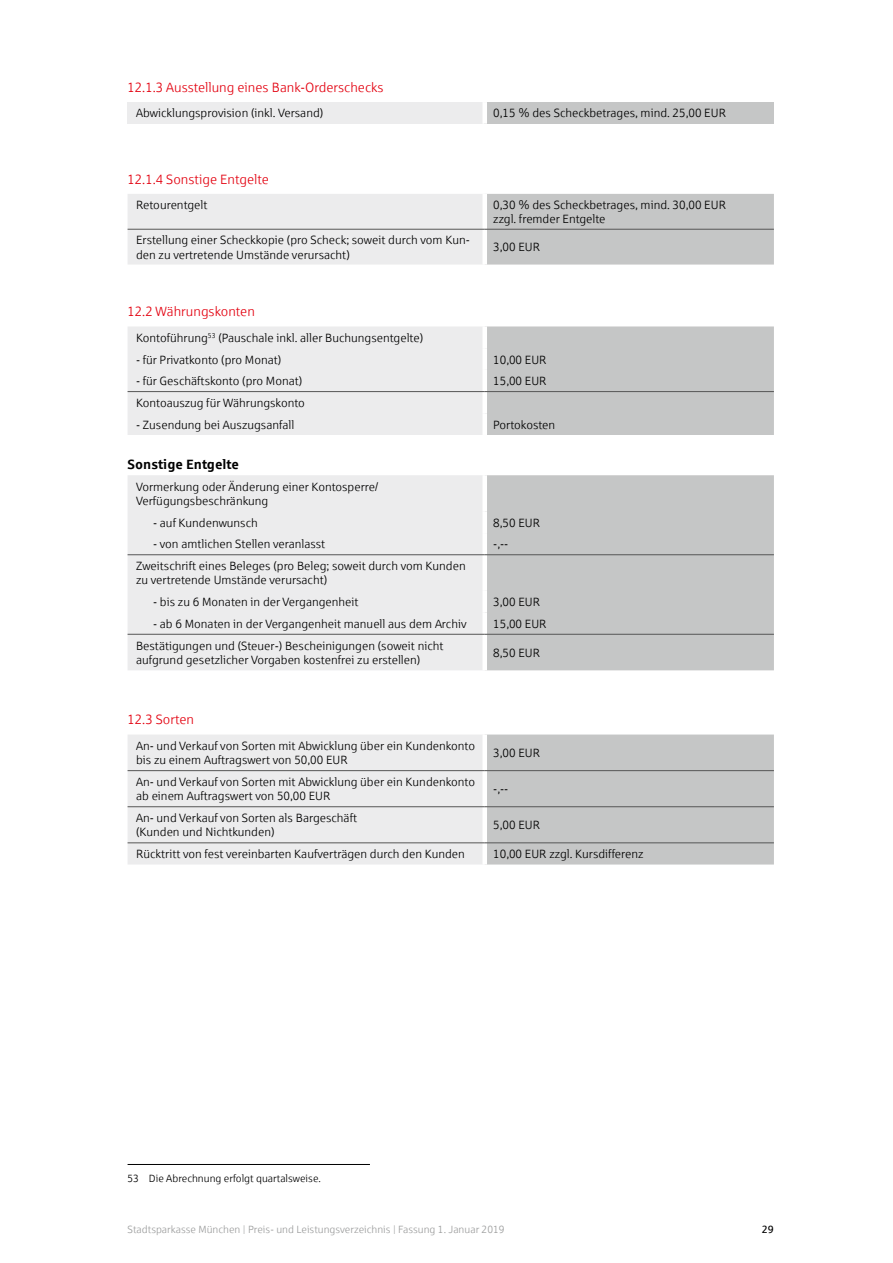
<style>
.page{position:relative;width:893px;height:1263px;background:#fff}
.page>*{position:absolute;margin:0;border:0;box-sizing:border-box;transform-origin:0 0}
.t1{font:13.5px "Sparkasse Lt Regular 2";color:#e3000f}
.t2{font:700 13.5px "Sparkasse Rg";color:#000}
.t3{font:12px/14.4px "Sparkasse Lt Regular 2";color:#000}
.t4{font:10.5px "Sparkasse Lt";color:#9c9d9d}
.t5{font:10.5px "Sparkasse Lt Regular 2";color:#000}
.t6{font:10.5px "Sparkasse Rg";color:#000}
</style>
<div class="page">
<div style="left:128px;top:102px;width:357px;height:22px;background:#ececed"></div>
<div style="left:485px;top:102px;width:289px;height:22px;background:#c5c6c6"></div>
<div style="left:482px;top:102px;width:5px;height:22px;background:#fff"></div>
<svg style="left:128px;top:194px;width:646px;height:71px;background:#dadadb"></svg>
<div style="left:482px;top:194px;width:5px;height:35px;background:#fff"></div>
<div style="left:482px;top:229px;width:5px;height:36px;background:#fff"></div>
<hr style="left:128px;top:229px;width:357px;height:1px;background:#565656">
<hr style="left:485px;top:229px;width:289px;height:1px;background:#565656">
<svg style="left:128px;top:326px;width:646px;height:109px;background:#dadbdb"></svg>
<div style="left:482px;top:326px;width:5px;height:22px;background:#fff"></div>
<div style="left:482px;top:348px;width:5px;height:22px;background:#fff"></div>
<div style="left:482px;top:370px;width:5px;height:21px;background:#fff"></div>
<div style="left:482px;top:392px;width:5px;height:21px;background:#fff"></div>
<div style="left:482px;top:413px;width:5px;height:22px;background:#fff"></div>
<hr style="left:128px;top:391px;width:357px;height:1px;background:#565656">
<hr style="left:485px;top:391px;width:289px;height:1px;background:#565656">
<div style="left:128px;top:475px;width:354px;height:195px;background:#ececed"></div>
<div style="left:487px;top:475px;width:287px;height:195px;background:#c5c6c6"></div>
<hr style="left:128px;top:554px;width:357px;height:1px;background:#565656">
<hr style="left:485px;top:554px;width:289px;height:1px;background:#565656">
<hr style="left:128px;top:634px;width:357px;height:1px;background:#565656">
<hr style="left:485px;top:634px;width:289px;height:1px;background:#565656">
<div style="left:128px;top:735px;width:354px;height:129px;background:#ececed"></div>
<div style="left:487px;top:734px;width:287px;height:130px;background:#c5c6c6"></div>
<hr style="left:128px;top:770px;width:357px;height:1px;background:#565656">
<hr style="left:485px;top:770px;width:289px;height:1px;background:#565656">
<hr style="left:128px;top:806px;width:357px;height:1px;background:#565656">
<hr style="left:485px;top:806px;width:289px;height:1px;background:#565656">
<hr style="left:128px;top:842px;width:357px;height:1px;background:#565656">
<hr style="left:485px;top:842px;width:289px;height:1px;background:#565656">
<hr style="left:128px;top:1164px;width:242px;height:1px;background:#000">
<p class="t1" style="left:128px;top:79px;width:257px">12.1.3 Ausstellung eines Bank-Orderschecks</p>
<p class="t3" style="left:136px;top:106px;width:189px">Abwicklungsprovision (inkl. Versand)</p>
<p class="t3" style="left:493px;top:106px;width:234px">0,15 % des Scheckbetrages, mind. 25,00 EUR</p>
<p class="t1" style="left:128px;top:171px;width:143px">12.1.4 Sonstige Entgelte</p>
<p class="t3" style="left:136px;top:197px;width:73px">Retourentgelt</p>
<p class="t3" style="left:493px;top:197px;width:234px">0,30 % des Scheckbetrages, mind. 30,00 EUR zzgl. fremder Entgelte</p>
<p class="t3" style="left:136px;top:233px;width:335px">Erstellung einer Scheckkopie (pro Scheck; soweit durch vom Kun&shy;den zu vertretende Umstände verursacht)</p>
<p class="t3" style="left:493px;top:240px;width:48px">3,00 EUR</p>
<p class="t1" style="left:128px;top:303px;width:129px">12.2 Währungskonten</p>
<p class="t3" style="left:136px;top:330px;width:289px">Kontoführung<sup>53</sup> (Pauschale inkl. aller Buchungsentgelte)</p>
<p class="t3" style="left:136px;top:352px;width:147px">- für Privatkonto (pro Monat)</p>
<p class="t3" style="left:493px;top:352px;width:55px">10,00 EUR</p>
<p class="t3" style="left:136px;top:374px;width:168px">- für Geschäftskonto (pro Monat)</p>
<p class="t3" style="left:493px;top:374px;width:55px">15,00 EUR</p>
<p class="t3" style="left:136px;top:395px;width:170px">Kontoauszug für Währungskonto</p>
<p class="t3" style="left:136px;top:417px;width:160px">- Zusendung bei Auszugsanfall</p>
<p class="t3" style="left:493px;top:417px;width:63px">Portokosten</p>
<p class="t2" style="left:128px;top:456px;width:113px">Sonstige Entgelte</p>
<p class="t3" style="left:136px;top:479px;width:244px">Vormerkung oder Änderung einer Kontosperre/<br>Verfügungsbeschränkung</p>
<p class="t3" style="left:153px;top:515px;width:106px">- auf Kundenwunsch</p>
<p class="t3" style="left:493px;top:515px;width:48px">8,50 EUR</p>
<p class="t3" style="left:153px;top:537px;width:174px">- von amtlichen Stellen veranlasst</p>
<p class="t3" style="left:493px;top:537px;width:17px">-,--</p>
<p class="t3" style="left:136px;top:558px;width:331px">Zweitschrift eines Beleges (pro Beleg; soweit durch vom Kunden zu vertretende Umstände verursacht)</p>
<p class="t3" style="left:153px;top:595px;width:207px">- bis zu 6 Monaten in der Vergangenheit</p>
<p class="t3" style="left:493px;top:595px;width:48px">3,00 EUR</p>
<p class="t3" style="left:153px;top:616px;width:315px">- ab 6 Monaten in der Vergangenheit manuell aus dem Archiv</p>
<p class="t3" style="left:493px;top:616px;width:55px">15,00 EUR</p>
<p class="t3" style="left:136px;top:638px;width:309px">Bestätigungen und (Steuer-) Bescheinigungen (soweit nicht aufgrund gesetzlicher Vorgaben kostenfrei zu erstellen)</p>
<p class="t3" style="left:493px;top:645px;width:48px">8,50 EUR</p>
<p class="t1" style="left:128px;top:711px;width:68px">12.3 Sorten</p>
<p class="t3" style="left:136px;top:738px;width:341px">An- und Verkauf von Sorten mit Abwicklung über ein Kundenkonto bis zu einem Auftragswert von 50,00 EUR</p>
<p class="t3" style="left:493px;top:745px;width:48px">3,00 EUR</p>
<p class="t3" style="left:136px;top:774px;width:341px">An- und Verkauf von Sorten mit Abwicklung über ein Kundenkonto ab einem Auftragswert von 50,00 EUR</p>
<p class="t3" style="left:493px;top:781px;width:17px">-,--</p>
<p class="t3" style="left:136px;top:810px;width:223px">An- und Verkauf von Sorten als Bargeschäft (Kunden und Nichtkunden)</p>
<p class="t3" style="left:493px;top:818px;width:48px">5,00 EUR</p>
<p class="t3" style="left:136px;top:846px;width:330px">Rücktritt von fest vereinbarten Kaufverträgen durch den Kunden</p>
<p class="t3" style="left:493px;top:846px;width:152px">10,00 EUR zzgl. Kursdifferenz</p>
<p class="t5" style="left:128px;top:1172px;width:195px">53 Die Abrechnung erfolgt quartalsweise.</p>
<p class="t4" style="left:128px;top:1223px;width:378px">Stadtsparkasse München | Preis- und Leistungsverzeichnis | Fassung 1. Januar 2019</p>
<p class="t6" style="left:762px;top:1222px;width:14px">29</p>
</div>
